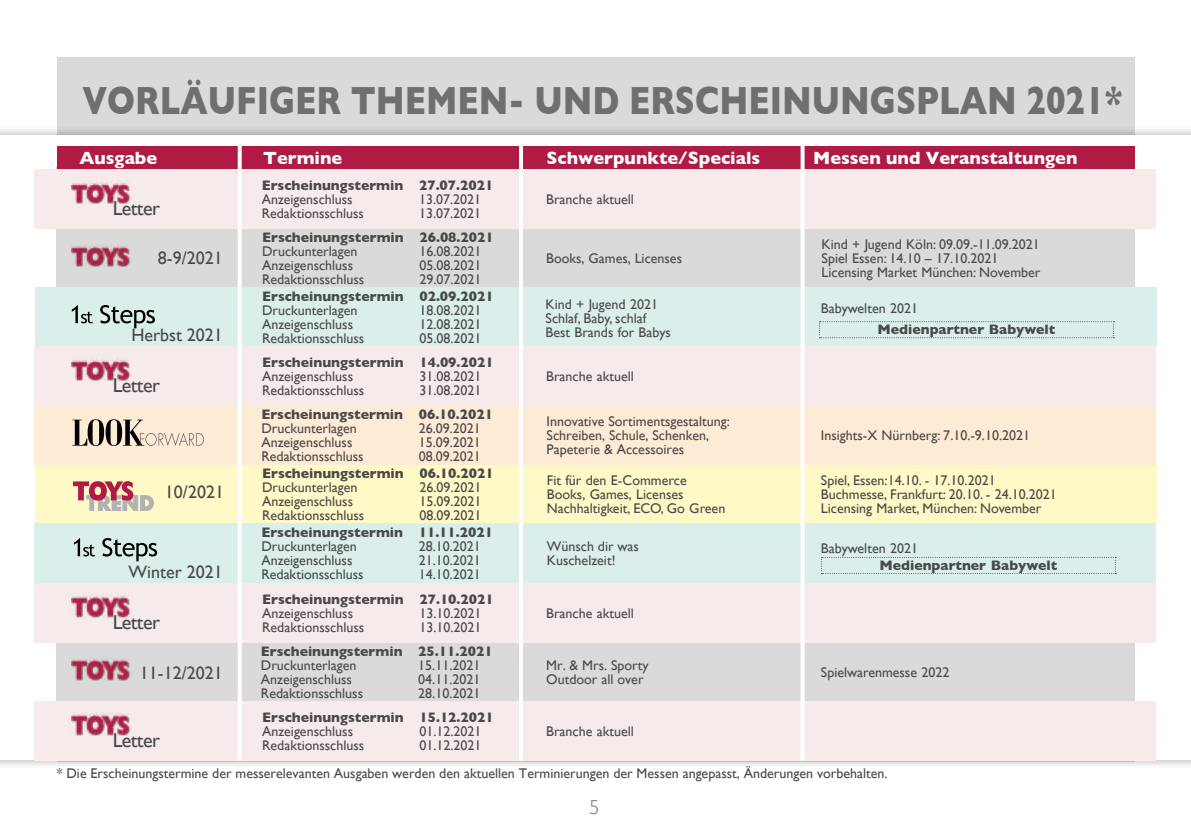
<style>
.page{position:relative;width:1191px;height:840px;background:#fff}
.page>*{position:absolute;margin:0;border:0;box-sizing:border-box;transform-origin:0 0}
.t1{font:700 40px "Gill Sans";color:#6f6f6e;scale:.82 1}
.t2{font:20px "Gill Sans";letter-spacing:-.03em;color:#494948}
.t3{font:300 20px "Gill Sans";color:#6f6f6e}
.t4{font:700 18px "Gill Sans";color:#fff}
.t5{font:18px "Gill Sans";color:#494948}
.t6{font:14px/14px "Gill Sans";color:#494948}
.t7{font:700 14px "Gill Sans";color:#494948}
</style>
<div class="page">
<div style="left:57px;top:57px;width:1077px;height:704px;background:#dadada"></div>
<div style="left:0;top:125px;width:1191px;height:644px;background:#000;opacity:.35"></div>
<div style="left:0;top:135px;width:1191px;height:624px;background:#fff"></div>
<div style="left:57px;top:166px;width:1078px;height:594px;background:#dadada"></div>
<div style="left:57px;top:146px;width:1077px;height:24px;background:#b01b46"></div>
<div style="left:35px;top:287px;width:1122px;height:59px;background:#daeeec"></div>
<svg style="left:72px;top:305px;width:21px;height:18px"></svg>
<svg style="left:100px;top:305px;width:55px;height:23px"></svg>
<img style="left:72px;top:657px;width:58px;height:24px">
<div style="left:35px;top:464px;width:1122px;height:59px;background:#fff9c7"></div>
<svg style="left:73px;top:481px;width:80px;height:29px"></svg>
<div style="left:34px;top:170px;width:1121px;height:58px;background:#f6eaea"></div>
<img style="left:72px;top:244px;width:58px;height:23px">
<img style="left:72px;top:181px;width:59px;height:23px">
<div style="left:34px;top:346px;width:1121px;height:59px;background:#f6eaea"></div>
<img style="left:72px;top:358px;width:59px;height:23px">
<div style="left:34px;top:701px;width:1121px;height:59px;background:#f6eaea"></div>
<img style="left:72px;top:712px;width:59px;height:24px">
<div style="left:34px;top:405px;width:1122px;height:59px;background:#feebd6"></div>
<svg style="left:72px;top:419px;width:132px;height:27px"></svg>
<div style="left:34px;top:523px;width:1122px;height:59px;background:#daeeec"></div>
<svg style="left:821px;top:557px;width:295px;height:15px"></svg>
<svg style="left:74px;top:538px;width:21px;height:18px"></svg>
<svg style="left:102px;top:538px;width:55px;height:23px"></svg>
<div style="left:34px;top:583px;width:1121px;height:59px;background:#f6eaea"></div>
<img style="left:72px;top:594px;width:59px;height:24px">
<hr style="left:238px;top:144px;width:4px;height:616px;background:#fff">
<svg style="left:800px;top:146px;width:4px;height:614px;fill:#fff"></svg>
<hr style="left:519px;top:144px;width:4px;height:616px;background:#fff">
<svg style="left:819px;top:321px;width:295px;height:17px"></svg>
<h1 class="t1" style="left:83px;top:68px;width:1270px">VORLÄUFIGER THEMEN- UND ERSCHEINUNGSPLAN 2021*</h1>
<p class="t4" style="left:79px;top:143px;width:79px">Ausgabe</p>
<p class="t4" style="left:263px;top:143px;width:80px">Termine</p>
<p class="t4" style="left:546px;top:143px;width:215px">Schwerpunkte/Specials</p>
<p class="t4" style="left:813px;top:143px;width:266px">Messen und Veranstaltungen</p>
<h2 class="t2" style="left:113px;top:196px;width:49px">Letter</h2>
<p class="t5" style="left:158px;top:247px;width:66px">8-9/2021</p>
<p class="t5" style="left:131px;top:324px;width:93px">Herbst 2021</p>
<p class="t7" style="left:262px;top:174px;width:233px">Erscheinungstermin 27.07.2021</p>
<p class="t6" style="left:262px;top:192px;width:93px">Anzeigenschluss</p>
<p class="t6" style="left:419px;top:192px;width:64px">13.07.2021</p>
<p class="t6" style="left:262px;top:206px;width:104px">Redaktionsschluss</p>
<p class="t6" style="left:419px;top:206px;width:64px">13.07.2021</p>
<p class="t7" style="left:262px;top:226px;width:233px">Erscheinungstermin 26.08.2021</p>
<p class="t6" style="left:262px;top:244px;width:97px">Druckunterlagen</p>
<p class="t6" style="left:419px;top:244px;width:64px">16.08.2021</p>
<p class="t6" style="left:262px;top:258px;width:93px">Anzeigenschluss</p>
<p class="t6" style="left:419px;top:258px;width:64px">05.08.2021</p>
<p class="t6" style="left:262px;top:272px;width:104px">Redaktionsschluss</p>
<p class="t6" style="left:419px;top:272px;width:64px">29.07.2021</p>
<p class="t7" style="left:262px;top:285px;width:233px">Erscheinungstermin 02.09.2021</p>
<p class="t6" style="left:262px;top:303px;width:97px">Druckunterlagen</p>
<p class="t6" style="left:419px;top:303px;width:64px">18.08.2021</p>
<p class="t6" style="left:262px;top:317px;width:93px">Anzeigenschluss</p>
<p class="t6" style="left:419px;top:317px;width:64px">12.08.2021</p>
<p class="t6" style="left:262px;top:331px;width:104px">Redaktionsschluss</p>
<p class="t6" style="left:419px;top:331px;width:64px">05.08.2021</p>
<p class="t7" style="left:262px;top:351px;width:233px">Erscheinungstermin 14.09.2021</p>
<p class="t6" style="left:262px;top:369px;width:93px">Anzeigenschluss</p>
<p class="t6" style="left:419px;top:369px;width:64px">31.08.2021</p>
<h2 class="t2" style="left:113px;top:373px;width:49px">Letter</h2>
<p class="t6" style="left:262px;top:383px;width:104px">Redaktionsschluss</p>
<p class="t6" style="left:419px;top:383px;width:64px">31.08.2021</p>
<p class="t7" style="left:261px;top:403px;width:233px">Erscheinungstermin 06.10.2021</p>
<p class="t6" style="left:261px;top:421px;width:97px">Druckunterlagen</p>
<p class="t6" style="left:419px;top:421px;width:64px">26.09.2021</p>
<p class="t6" style="left:261px;top:435px;width:93px">Anzeigenschluss</p>
<p class="t6" style="left:419px;top:435px;width:64px">15.09.2021</p>
<p class="t6" style="left:261px;top:449px;width:104px">Redaktionsschluss</p>
<p class="t6" style="left:419px;top:449px;width:64px">08.09.2021</p>
<p class="t6" style="left:546px;top:192px;width:89px">Branche aktuell</p>
<p class="t6" style="left:546px;top:251px;width:137px">Books, Games, Licenses</p>
<p class="t6" style="left:545px;top:296px;width:127px">Kind + Jugend 2021<br>Schlaf, Baby, schlaf<br>Best Brands for Babys</p>
<p class="t6" style="left:546px;top:369px;width:89px">Branche aktuell</p>
<p class="t6" style="left:546px;top:414px;width:185px">Innovative Sortimentsgestaltung:<br>Schreiben, Schule, Schenken,<br>Papeterie &amp; Accessoires</p>
<p class="t7" style="left:262px;top:462px;width:233px">Erscheinungstermin 06.10.2021</p>
<p class="t6" style="left:262px;top:480px;width:97px">Druckunterlagen</p>
<p class="t6" style="left:419px;top:480px;width:64px">26.09.2021</p>
<p class="t6" style="left:262px;top:494px;width:93px">Anzeigenschluss</p>
<p class="t6" style="left:419px;top:494px;width:64px">15.09.2021</p>
<p class="t6" style="left:262px;top:508px;width:104px">Redaktionsschluss</p>
<p class="t6" style="left:419px;top:508px;width:64px">08.09.2021</p>
<p class="t5" style="left:165px;top:481px;width:61px">10/2021</p>
<p class="t6" style="left:547px;top:473px;width:180px">Fit für den E-Commerce<br>Books, Games, Licenses<br>Nachhaltigkeit, ECO, Go Green</p>
<p class="t7" style="left:261px;top:521px;width:233px">Erscheinungstermin 11.11.2021</p>
<p class="t6" style="left:261px;top:539px;width:97px">Druckunterlagen</p>
<p class="t6" style="left:419px;top:539px;width:64px">28.10.2021</p>
<p class="t6" style="left:261px;top:553px;width:93px">Anzeigenschluss</p>
<p class="t6" style="left:419px;top:553px;width:64px">21.10.2021</p>
<p class="t5" style="left:128px;top:560px;width:96px">Winter 2021</p>
<p class="t6" style="left:261px;top:567px;width:104px">Redaktionsschluss</p>
<p class="t6" style="left:419px;top:567px;width:64px">14.10.2021</p>
<p class="t7" style="left:262px;top:587px;width:233px">Erscheinungstermin 27.10.2021</p>
<p class="t6" style="left:262px;top:605px;width:93px">Anzeigenschluss</p>
<p class="t6" style="left:419px;top:605px;width:64px">13.10.2021</p>
<h2 class="t2" style="left:113px;top:610px;width:49px">Letter</h2>
<p class="t6" style="left:262px;top:619px;width:104px">Redaktionsschluss</p>
<p class="t6" style="left:419px;top:619px;width:64px">13.10.2021</p>
<p class="t6" style="left:547px;top:539px;width:94px">Wünsch dir was<br>Kuschelzeit!</p>
<p class="t6" style="left:546px;top:605px;width:89px">Branche aktuell</p>
<p class="t6" style="left:821px;top:237px;width:220px">Kind + Jugend Köln: 09.09.-11.09.2021<br>Spiel Essen: 14.10 – 17.10.2021<br>Licensing Market München: November</p>
<p class="t6" style="left:821px;top:301px;width:99px">Babywelten 2021</p>
<p class="t7" style="left:877px;top:318px;width:179px">Medienpartner Babywelt</p>
<p class="t6" style="left:821px;top:428px;width:211px">Insights-X Nürnberg: 7.10.-9.10.2021</p>
<p class="t6" style="left:821px;top:473px;width:237px">Spiel, Essen:14.10. - 17.10.2021<br>Buchmesse, Frankfurt: 20.10. - 24.10.2021<br>Licensing Market, München: November</p>
<p class="t6" style="left:821px;top:540px;width:99px">Babywelten 2021</p>
<p class="t7" style="left:879px;top:553px;width:179px">Medienpartner Babywelt</p>
<p class="t7" style="left:261px;top:639px;width:233px">Erscheinungstermin 25.11.2021</p>
<p class="t6" style="left:261px;top:657px;width:97px">Druckunterlagen</p>
<p class="t6" style="left:418px;top:657px;width:64px">15.11.2021</p>
<p class="t6" style="left:261px;top:671px;width:93px">Anzeigenschluss</p>
<p class="t6" style="left:418px;top:671px;width:64px">04.11.2021</p>
<p class="t6" style="left:261px;top:685px;width:104px">Redaktionsschluss</p>
<p class="t6" style="left:418px;top:685px;width:64px">28.10.2021</p>
<p class="t6" style="left:546px;top:657px;width:104px">Mr. &amp; Mrs. Sporty<br>Outdoor all over</p>
<p class="t5" style="left:140px;top:662px;width:84px">11-12/2021</p>
<p class="t6" style="left:821px;top:664px;width:130px">Spielwarenmesse 2022</p>
<p class="t7" style="left:262px;top:705px;width:233px">Erscheinungstermin 15.12.2021</p>
<p class="t6" style="left:262px;top:723px;width:93px">Anzeigenschluss</p>
<p class="t6" style="left:419px;top:723px;width:64px">01.12.2021</p>
<h2 class="t2" style="left:113px;top:728px;width:49px">Letter</h2>
<p class="t6" style="left:262px;top:737px;width:104px">Redaktionsschluss</p>
<p class="t6" style="left:419px;top:737px;width:64px">01.12.2021</p>
<p class="t6" style="left:546px;top:723px;width:89px">Branche aktuell</p>
<p class="t6" style="left:57px;top:766px;width:832px">* Die Erscheinungstermine der messerelevanten Ausgaben werden den aktuellen Terminierungen der Messen angepasst, Änderungen vorbehalten.</p>
<h2 class="t3" style="left:589px;top:791px;width:11px">5</h2>
</div>
